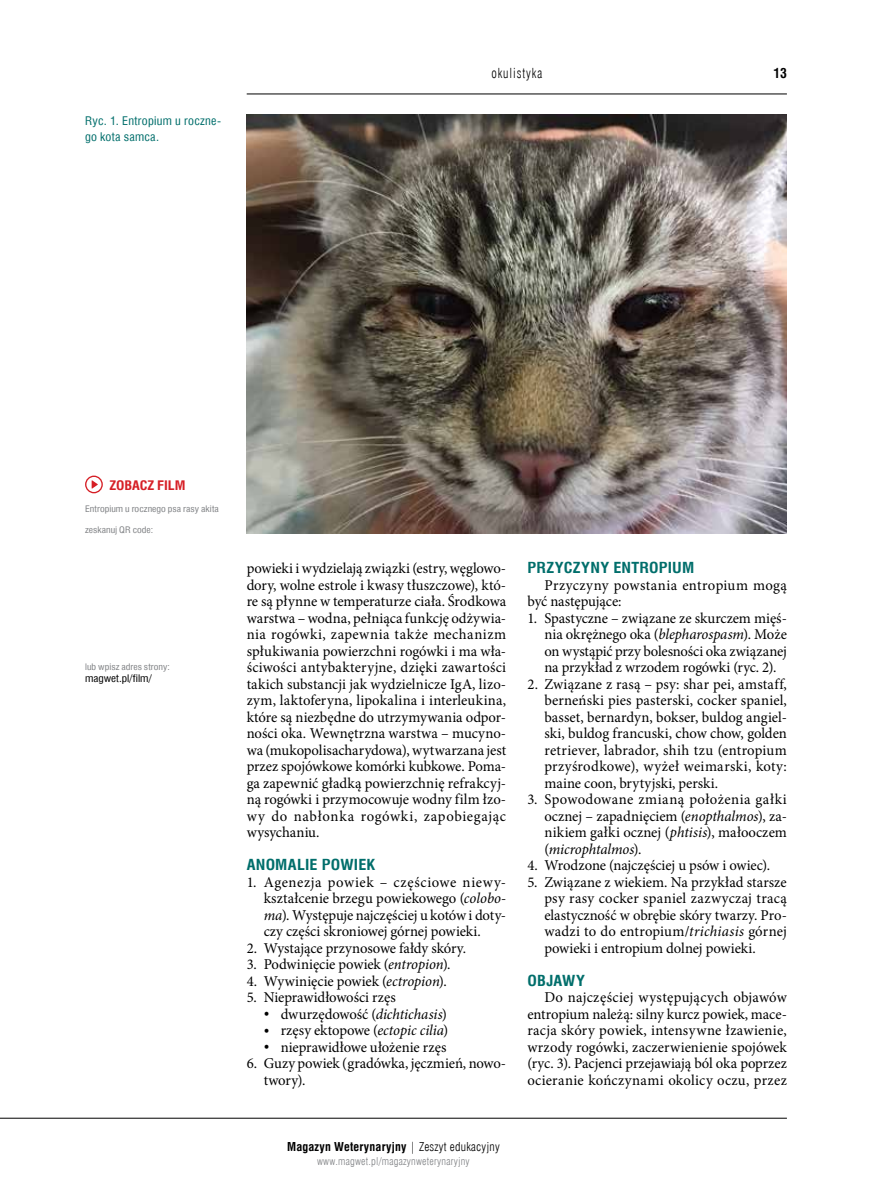
<style>
.page{position:relative;width:872px;height:1191px;background:#fff}
.page>*{position:absolute;margin:0;border:0;box-sizing:border-box;transform-origin:0 0}
.t1{font:15px/16.5px "Minion Pro";color:#000;text-align:justify}
.t2{font:700 14.85px "Swis 721 Cn EU";letter-spacing:.015em;color:#006e6b;scale:1.09 1}
.t3{font:13.5px "Swis 721 Lt Cn EU";letter-spacing:.075em;color:#000;scale:.9 1}
.t4{font:700 13.5px "Swis 721 Cn EU";color:#000}
.t5{font:700 12.9px "Swis 721 Cn EU";letter-spacing:-.01em;color:#d61f26;scale:1.11 1}
.t6{font:700 12px "Swis 721 Cn EU";letter-spacing:.02em;color:#000}
.t7{font:11.55px/16.5px "Swis 721 Cn EU";letter-spacing:.02em;color:#006e6b;scale:1.06 1}
.t8{font:10.5px "Swis 721 Lt Cn EU";letter-spacing:.02em;color:#808285}
.t9{font:10.2px "Swis 721 Cn EU";color:#000;scale:1.11 1}
.t10{font:8.7px "Swis 721 Cn EU";color:#808285;scale:1.11 1}
.s1{font-style:italic}
.s2{font-family:"Swis 721 Lt Cn EU";font-weight:400}
</style>
<div class="page">
<hr style="left:247px;top:94px;width:540px;height:1px;background:#000">
<hr style="left:0;top:1117px;width:787px;height:1px;background:#000">
<svg style="left:85px;top:475px;width:18px;height:18px"></svg>
<img style="left:247px;top:115px;width:540px;height:418px">
<p class="t7" style="left:85px;top:112px;width:130px">Ryc. 1. Entropium u roczne&shy;go kota samca.</p>
<p class="t3" style="left:491px;top:65px;width:58px">okulistyka</p>
<p class="t4" style="left:773px;top:65px;width:15px">13</p>
<p class="t5" style="left:109px;top:477px;width:70px">ZOBACZ FILM</p>
<p class="t10" style="left:85px;top:503px;width:122px">Entropium u rocznego psa rasy akita</p>
<p class="t10" style="left:85px;top:524px;width:63px">zeskanuj QR code:</p>
<p class="t10" style="left:85px;top:661px;width:78px">lub wpisz adres strony:</p>
<p class="t9" style="left:85px;top:671px;width:62px">magwet.pl/film/</p>
<p class="t1" style="left:247px;top:560px;width:261px">powieki i wydzielają związki (estry, węglowo&shy;dory, wolne estrole i kwasy tłuszczowe), któ&shy;re są płynne w temperaturze ciała. Środkowa warstwa – wodna, pełniąca funkcję odżywia&shy;nia rogówki, zapewnia także mechanizm spłukiwania powierzchni rogówki i ma wła&shy;ściwości antybakteryjne, dzięki zawartości takich substancji jak wydzielnicze IgA, lizo&shy;zym, laktoferyna, lipokalina i interleukina, które są niezbędne do utrzymywania odpor&shy;ności oka. Wewnętrzna warstwa – mucyno&shy;wa (mukopolisacharydowa), wytwarzana jest przez spojówkowe komórki kubkowe. Poma&shy;ga zapewnić gładką powierzchnię refrakcyj&shy;ną rogówki i przymocowuje wodny film łzo&shy;wy do nabłonka rogówki, zapobiegając wysychaniu.</p>
<p class="t2" style="left:247px;top:856px;width:119px">ANOMALIE POWIEK</p>
<p class="t1" style="left:264px;top:873px;width:244px;text-indent:-17px">1. Agenezja powiek – częściowe niewy&shy;kształcenie brzegu powiekowego (<span class="s1">colobo&shy;ma</span>). Występuje najczęściej u kotów i doty&shy;czy części skroniowej górnej powieki.</p>
<p class="t1" style="left:247px;top:939px;width:221px">2. Wystające przynosowe fałdy skóry.</p>
<p class="t1" style="left:247px;top:956px;width:205px">3. Podwinięcie powiek (<span class="s1">entropion</span>).</p>
<p class="t1" style="left:247px;top:972px;width:202px">4. Wywinięcie powiek (<span class="s1">ectropion</span>).</p>
<p class="t1" style="left:247px;top:989px;width:151px">5. Nieprawidłowości rzęs</p>
<p class="t1" style="left:264px;top:1005px;width:185px">• dwurzędowość (<span class="s1">dichtichasis</span>)</p>
<p class="t1" style="left:264px;top:1022px;width:186px">• rzęsy ektopowe (<span class="s1">ectopic cilia</span>)</p>
<p class="t1" style="left:264px;top:1038px;width:184px">• nieprawidłowe ułożenie rzęs</p>
<p class="t1" style="left:264px;top:1055px;width:244px;text-indent:-17px">6. Guzy powiek (gradówka, jęczmień, nowo&shy;twory).</p>
<p class="t6" style="left:287px;top:1139px;width:214px">Magazyn Weterynaryjny <span class="s2">| Zeszyt edukacyjny</span></p>
<p class="t8" style="left:317px;top:1154px;width:154px">www.magwet.pl/magazynweterynaryjny</p>
<p class="t2" style="left:527px;top:559px;width:154px">PRZYCZYNY ENTROPIUM</p>
<p class="t1" style="left:527px;top:576px;width:261px;text-indent:17px">Przyczyny powstania entropium mogą być następujące:</p>
<p class="t1" style="left:544px;top:609px;width:244px;text-indent:-17px">1. Spastyczne – związane ze skurczem mięś&shy;nia okrężnego oka (<span class="s1">blepharospasm</span>). Może on wystąpić przy bolesności oka związanej na przykład z wrzodem rogówki (ryc. 2).</p>
<p class="t1" style="left:544px;top:675px;width:244px;text-indent:-17px">2. Związane z rasą – psy: shar pei, amstaff, berneński pies pasterski, cocker spaniel, basset, bernardyn, bokser, buldog angiel&shy;ski, buldog francuski, chow chow, golden retriever, labrador, shih tzu (entropium przyśrodkowe), wyżeł weimarski, koty: maine coon, brytyjski, perski.</p>
<p class="t1" style="left:544px;top:791px;width:244px;text-indent:-17px">3. Spowodowane zmianą położenia gałki ocznej – zapadnięciem (<span class="s1">enopthalmos</span>), za&shy;nikiem gałki ocznej (<span class="s1">phtisis</span>), małooczem (<span class="s1">microphtalmos</span>).</p>
<p class="t1" style="left:527px;top:857px;width:244px">4. Wrodzone (najczęściej u psów i owiec).</p>
<p class="t1" style="left:544px;top:873px;width:244px;text-indent:-17px">5. Związane z wiekiem. Na przykład starsze psy rasy cocker spaniel zazwyczaj tracą elastyczność w obrębie skóry twarzy. Pro&shy;wadzi to do entropium/<span class="s1">trichiasis</span> górnej powieki i entropium dolnej powieki.</p>
<p class="t2" style="left:527px;top:971px;width:54px">OBJAWY</p>
<p class="t1" style="left:527px;top:989px;width:261px;text-indent:17px">Do najczęściej występujących objawów entropium należą: silny kurcz powiek, mace&shy;racja skóry powiek, intensywne łzawienie, wrzody rogówki, zaczerwienienie spojówek (ryc. 3). Pacjenci przejawiają ból oka poprzez ocieranie kończynami okolicy oczu, przez</p>
</div>
